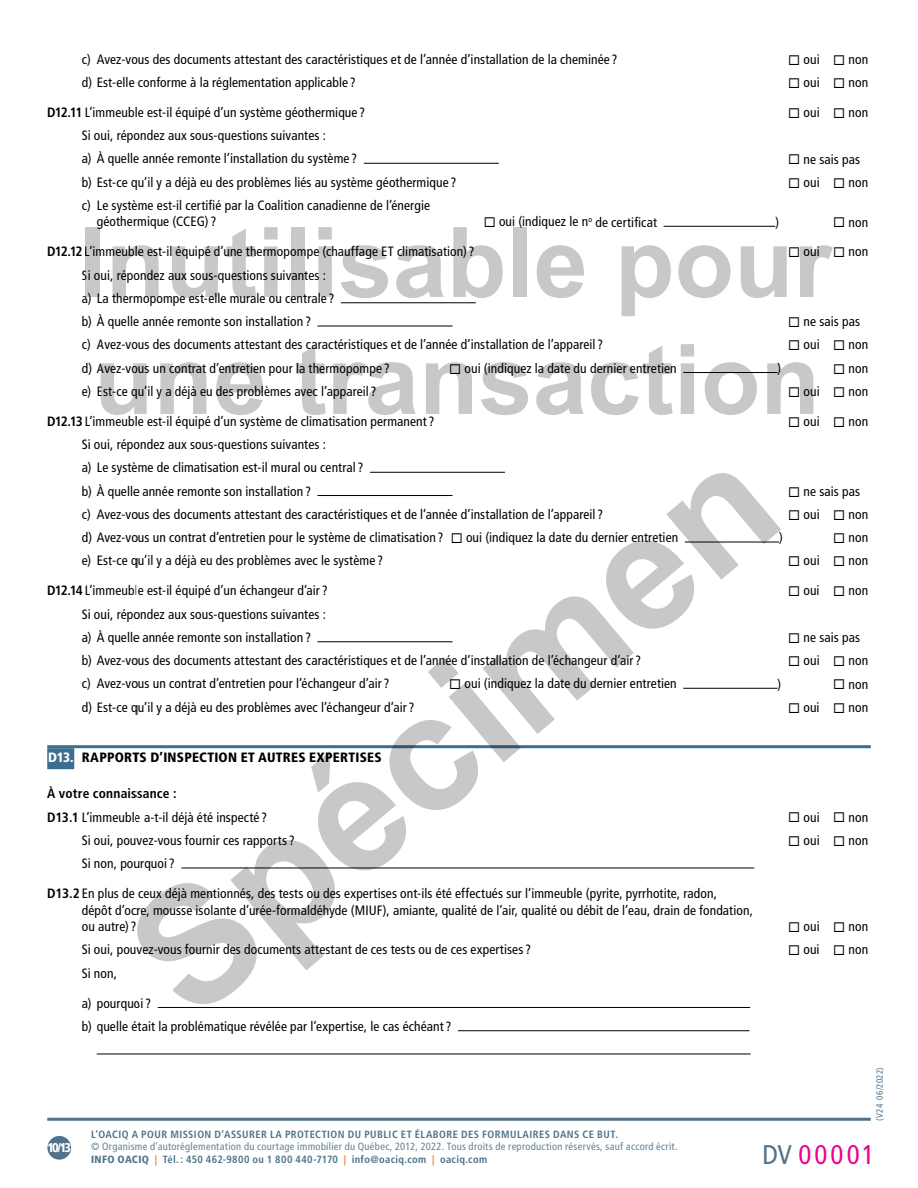
<style>
.page{position:relative;width:918px;height:1188px;background:#fff}
.page>*{position:absolute;margin:0;border:0;box-sizing:border-box;transform-origin:0 0}
.t1{font:condensed 27px "Frutiger LT Std";letter-spacing:.115em;color:#ec008c}
.t2{font:condensed 13.5px/23.2px "Frutiger LT Std";letter-spacing:.01em;color:#000}
.t3{font:900 condensed 13.5px "Frutiger LT Std";letter-spacing:.02em;color:#000}
.t4{font:900 condensed 12.75px "Frutiger LT Std";color:#fff}
.t5{font:condensed 10.5px/12.6px "Frutiger LT Std";letter-spacing:.03em;color:#5f8196}
.t6{font:700 condensed 10.5px "Frutiger LT Std";letter-spacing:.045em;color:#4e738a}
.t7{font:condensed 9px "Frutiger LT Std";letter-spacing:.02em;color:#4e738a}
.s1{font-weight:700}
.s2{color:#fff}
.s3{font-weight:900;color:#4e738a}
.s4{font-weight:700;color:#ee7623}
.s5{font-weight:700;color:#4e738a}
.s6{color:#4e738a}
</style>
<div class="page">
<div style="left:47px;top:1136px;width:24px;height:24px;background:#4e738a;border-radius:50%"></div>
<hr style="left:47px;top:1118px;width:824px;height:3px;background:#4e738a">
<hr style="left:47px;top:745px;width:824px;height:3px;background:#3b6e8f">
<div style="left:47px;top:748px;width:27px;height:21px;background:#3b6e8f"></div>
<hr style="left:364px;top:163px;width:135px;height:1px;background:#000">
<hr style="left:664px;top:226px;width:111px;height:1px;background:#000">
<hr style="left:341px;top:303px;width:135px;height:1px;background:#000">
<hr style="left:317px;top:326px;width:135px;height:1px;background:#000">
<hr style="left:683px;top:372px;width:95px;height:1px;background:#000">
<hr style="left:370px;top:472px;width:135px;height:1px;background:#000">
<hr style="left:158px;top:1007px;width:592px;height:1px;background:#000">
<hr style="left:458px;top:1030px;width:292px;height:1px;background:#000">
<hr style="left:97px;top:1054px;width:654px;height:1px;background:#000">
<svg style="left:137px;top:473px;width:644px;height:531px"></svg>
<div style="left:85px;top:227px;width:14px;height:70px;background:#c9c8c8"></div>
<svg style="left:113px;top:245px;width:46px;height:52px"></svg>
<svg style="left:172px;top:246px;width:46px;height:52px"></svg>
<svg style="left:226px;top:229px;width:30px;height:69px"></svg>
<svg style="left:264px;top:227px;width:14px;height:70px"></svg>
<div style="left:291px;top:227px;width:14px;height:70px;background:#c9c8c8"></div>
<svg style="left:318px;top:227px;width:14px;height:70px"></svg>
<svg style="left:341px;top:245px;width:47px;height:53px"></svg>
<svg style="left:396px;top:245px;width:48px;height:53px"></svg>
<svg style="left:453px;top:227px;width:50px;height:71px"></svg>
<div style="left:514px;top:227px;width:13px;height:70px;background:#c9c8c8"></div>
<svg style="left:537px;top:245px;width:47px;height:53px"></svg>
<svg style="left:622px;top:245px;width:49px;height:71px"></svg>
<svg style="left:678px;top:245px;width:53px;height:53px"></svg>
<svg style="left:741px;top:246px;width:46px;height:52px"></svg>
<svg style="left:800px;top:245px;width:33px;height:52px"></svg>
<svg style="left:101px;top:363px;width:46px;height:52px"></svg>
<svg style="left:160px;top:362px;width:47px;height:52px"></svg>
<svg style="left:216px;top:362px;width:48px;height:53px"></svg>
<svg style="left:296px;top:346px;width:30px;height:69px"></svg>
<svg style="left:333px;top:362px;width:83px;height:53px"></svg>
<svg style="left:426px;top:362px;width:46px;height:52px"></svg>
<svg style="left:481px;top:362px;width:47px;height:53px"></svg>
<svg style="left:536px;top:362px;width:48px;height:53px"></svg>
<svg style="left:591px;top:346px;width:82px;height:69px"></svg>
<svg style="left:681px;top:344px;width:13px;height:70px"></svg>
<svg style="left:705px;top:362px;width:52px;height:53px"></svg>
<svg style="left:767px;top:362px;width:46px;height:52px"></svg>
<p class="t2" style="left:82px;top:48px;width:537px">c) Avez-vous des documents attestant des caractéristiques et de l’année d’installation de la cheminée ?</p>
<p class="t2" style="left:788px;top:48px;width:82px">◻ oui ◻ non</p>
<p class="t2" style="left:82px;top:71px;width:276px">d) Est-elle conforme à la réglementation applicable ?</p>
<p class="t2" style="left:788px;top:71px;width:82px">◻ oui ◻ non</p>
<p class="t2" style="left:47px;top:101px;width:320px"><span class="s1">D12.11</span> L’immeuble est-il équipé d’un système géothermique ?</p>
<p class="t2" style="left:788px;top:101px;width:82px">◻ oui ◻ non</p>
<p class="t2" style="left:82px;top:124px;width:277px">Si oui, répondez aux sous-questions suivantes :<br>a) À quelle année remonte l’installation du système ?</p>
<p class="t2" style="left:788px;top:147px;width:73px">◻ ne sais pas</p>
<p class="t2" style="left:82px;top:171px;width:376px">b) Est-ce qu’il y a déjà eu des problèmes liés au système géothermique ?</p>
<p class="t2" style="left:788px;top:171px;width:82px">◻ oui ◻ non</p>
<p class="t2" style="left:97px;top:197px;width:335px;line-height:16.5px;text-indent:-15px">c) Le système est-il certifié par la Coalition canadienne de l’énergie géothermique (CCEG) ?</p>
<p class="t2" style="left:484px;top:210px;width:175px">◻ oui (indiquez le n<sup>o</sup> de certificat</p>
<p class="t2" style="left:775px;top:210px;width:5px">)</p>
<p class="t2" style="left:833px;top:210px;width:37px">◻ non</p>
<p class="t2" style="left:47px;top:240px;width:429px"><span class="s1">D12.12</span> L’immeuble est-il équipé d’une thermopompe (chauffage ET climatisation) ?</p>
<p class="t2" style="left:788px;top:240px;width:82px">◻ oui ◻ non</p>
<p class="t2" style="left:82px;top:264px;width:254px">Si oui, répondez aux sous-questions suivantes : a) La thermopompe est-elle murale ou centrale ? b) À quelle année remonte son installation ?</p>
<p class="t2" style="left:788px;top:310px;width:73px">◻ ne sais pas</p>
<p class="t2" style="left:82px;top:333px;width:523px">c) Avez-vous des documents attestant des caractéristiques et de l’année d’installation de l’appareil ?</p>
<p class="t2" style="left:788px;top:333px;width:82px">◻ oui ◻ non</p>
<p class="t2" style="left:82px;top:357px;width:309px">d) Avez-vous un contrat d’entretien pour la thermopompe ?</p>
<p class="t2" style="left:449px;top:357px;width:229px">◻ oui (indiquez la date du dernier entretien</p>
<p class="t2" style="left:778px;top:357px;width:5px">)</p>
<p class="t2" style="left:833px;top:357px;width:37px">◻ non</p>
<p class="t2" style="left:82px;top:380px;width:296px">e) Est-ce qu’il y a déjà eu des problèmes avec l’appareil ?</p>
<p class="t2" style="left:788px;top:380px;width:82px">◻ oui ◻ non</p>
<p class="t2" style="left:47px;top:410px;width:389px"><span class="s1">D12.13</span> L’immeuble est-il équipé d’un système de climatisation permanent ?</p>
<p class="t2" style="left:788px;top:410px;width:82px">◻ oui ◻ non</p>
<p class="t2" style="left:82px;top:433px;width:283px">Si oui, répondez aux sous-questions suivantes :<br>a) Le système de climatisation est-il mural ou central ? b) À quelle année remonte son installation ?</p>
<p class="t2" style="left:788px;top:480px;width:73px">◻ ne sais pas</p>
<p class="t2" style="left:82px;top:503px;width:523px">c) Avez-vous des documents attestant des caractéristiques et de l’année d’installation de l’appareil ?</p>
<p class="t2" style="left:788px;top:503px;width:82px">◻ oui ◻ non</p>
<p class="t2" style="left:82px;top:526px;width:598px">d) Avez-vous un contrat d’entretien pour le système de climatisation ? ◻ oui (indiquez la date du dernier entretien</p>
<p class="t2" style="left:779px;top:526px;width:5px">)</p>
<p class="t2" style="left:833px;top:526px;width:37px">◻ non</p>
<p class="t2" style="left:82px;top:549px;width:303px">e) Est-ce qu’il y a déjà eu des problèmes avec le système ?</p>
<p class="t2" style="left:788px;top:549px;width:82px">◻ oui ◻ non</p>
<p class="t2" style="left:47px;top:579px;width:282px"><span class="s1">D12.14</span> L’immeuble est-il équipé d’un échangeur d’air ?</p>
<p class="t2" style="left:788px;top:579px;width:82px">◻ oui ◻ non</p>
<p class="t2" style="left:82px;top:603px;width:246px">Si oui, répondez aux sous-questions suivantes : a) À quelle année remonte son installation ?</p>
<p class="t2" style="left:788px;top:626px;width:73px">◻ ne sais pas</p>
<p class="t2" style="left:82px;top:649px;width:561px">b) Avez-vous des documents attestant des caractéristiques et de l’année d’installation de l’échangeur d’air ?</p>
<p class="t2" style="left:788px;top:649px;width:82px">◻ oui ◻ non</p>
<p class="t2" style="left:82px;top:672px;width:309px">c) Avez-vous un contrat d’entretien pour l’échangeur d’air ?</p>
<p class="t2" style="left:449px;top:672px;width:229px">◻ oui (indiquez la date du dernier entretien</p>
<p class="t2" style="left:778px;top:672px;width:5px">)</p>
<p class="t2" style="left:833px;top:672px;width:37px">◻ non</p>
<p class="t2" style="left:82px;top:696px;width:334px">d) Est-ce qu’il y a déjà eu des problèmes avec l’échangeur d’air ?</p>
<p class="t2" style="left:788px;top:696px;width:82px">◻ oui ◻ non</p>
<p class="t3" style="left:48px;top:749px;width:335px"><span class="s2">D13.</span> RAPPORTS D’INSPECTION ET AUTRES EXPERTISES</p>
<p class="t2" style="left:47px;top:782px;width:222px"><span class="s1">À votre connaissance :<br>D13.1</span> L’immeuble a-t-il déjà été inspecté ?</p>
<p class="t2" style="left:788px;top:805px;width:82px">◻ oui ◻ non</p>
<p class="t2" style="left:82px;top:829px;width:214px">Si oui, pouvez-vous fournir ces rapports ?</p>
<p class="t2" style="left:788px;top:829px;width:82px">◻ oui ◻ non</p>
<p class="t2" style="left:82px;top:852px;width:95px">Si non, pourquoi ?</p>
<p class="t2" style="left:82px;top:885px;width:673px;line-height:16.5px;text-indent:-35px"><span class="s1">D13.2</span> En plus de ceux déjà mentionnés, des tests ou des expertises ont-ils été effectués sur l’immeuble (pyrite, pyrrhotite, radon,<br>dépôt d’ocre, mousse isolante d’urée-formaldéhyde (MIUF), amiante, qualité de l’air, qualité ou débit de l’eau, drain de fondation, ou autre) ?</p>
<p class="t2" style="left:788px;top:915px;width:82px">◻ oui ◻ non</p>
<p class="t2" style="left:82px;top:938px;width:451px">Si oui, pouvez-vous fournir des documents attestant de ces tests ou de ces expertises ?</p>
<p class="t2" style="left:788px;top:938px;width:82px">◻ oui ◻ non</p>
<p class="t2" style="left:82px;top:961px;width:37px">Si non,</p>
<p class="t2" style="left:82px;top:991px;width:371px">a) pourquoi ?<br>b) quelle était la problématique révélée par l’expertise, le cas échéant ?</p>
<p class="t4" style="left:47px;top:1140px;width:25px">10/13</p>
<p class="t7" style="left:874px;top:1121px;width:55px;rotate:-90deg">(V24 06/2022)</p>
<p class="t6" style="left:91px;top:1128px;width:529px">L’OACIQ A POUR MISSION D’ASSURER LA PROTECTION DU PUBLIC ET ÉLABORE DES FORMULAIRES DANS CE BUT.</p>
<p class="t5" style="left:91px;top:1141px;width:588px">© Organisme d’autoréglementation du courtage immobilier du Québec, 2012, 2022. Tous droits de reproduction réservés, sauf accord écrit.<br><span class="s3">INFO OACIQ</span> <span class="s4">|</span> <span class="s5">Tél. : 450 462-9800 ou 1 800 440-7170</span> <span class="s4">|</span> <span class="s5">info@oaciq.com</span> <span class="s4">|</span> <span class="s5">oaciq.com</span></p>
<h1 class="t1" style="left:762px;top:1139px;width:114px"><span class="s6">DV</span> 00001</h1>
</div>
